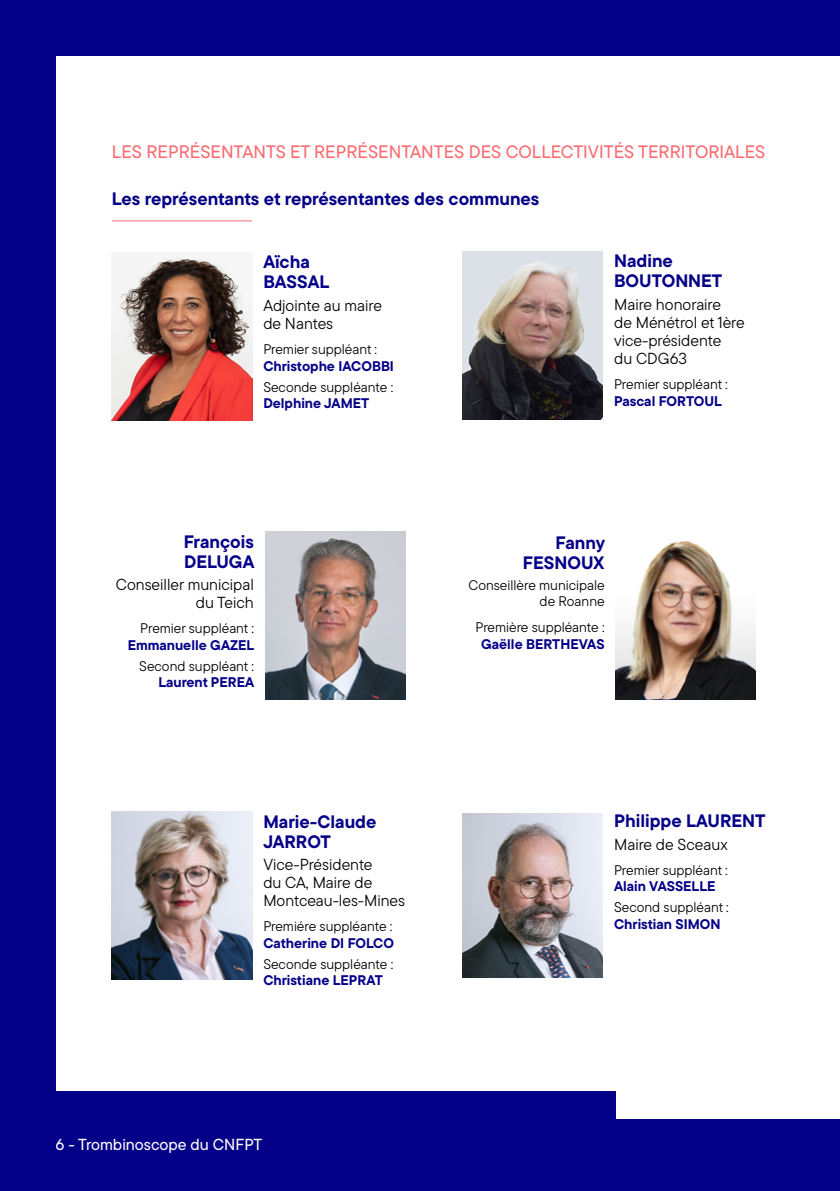
<style>
.page{position:relative;width:840px;height:1191px;background:#fff}
.page>*{position:absolute;margin:0;border:0;box-sizing:border-box;transform-origin:0 0}
.t1{font:700 18px/20px "TT Commons Pro";color:#050088}
.t2{font:500 18px "TT Commons Pro";color:#fb6a70}
.t3{font:16px/18px "TT Commons Pro";color:#000}
.t4{font:500 16px "TT Commons Pro";color:#fff}
.t5{font:14px/16px "TT Commons Pro";color:#000;text-align:right}
.t6{font:700 14px "TT Commons Pro";color:#050088}
</style>
<div class="page">
<div style="left:0;top:0;width:839px;height:56px;background:#050088"></div>
<div style="left:0;top:1119px;width:839px;height:72px;background:#050088"></div>
<div style="left:28px;top:1091px;width:587px;height:96px;background:#050088"></div>
<div style="left:0;top:0;width:56px;height:1191px;background:#050088"></div>
<img style="left:112px;top:811px;width:140px;height:168px">
<img style="left:615px;top:541px;width:140px;height:158px">
<img style="left:265px;top:531px;width:140px;height:168px">
<img style="left:462px;top:813px;width:140px;height:164px">
<hr style="left:112px;top:220px;width:140px;height:1px;background:#fb6a70">
<img style="left:112px;top:256px;width:140px;height:164px">
<img style="left:462px;top:251px;width:140px;height:168px">
<p class="t2" style="left:112px;top:139px;width:654px">LES REPRÉSENTANTS ET REPRÉSENTANTES DES COLLECTIVITÉS TERRITORIALES</p>
<p class="t1" style="left:112px;top:189px;width:428px">Les représentants et représentantes des communes</p>
<p class="t1" style="left:263px;top:252px;width:67px">Aïcha<br>BASSAL</p>
<p class="t3" style="left:263px;top:297px;width:120px">Adjointe au maire de Nantes</p>
<p class="t5" style="left:263px;top:341px;width:115px">Premier suppléant :</p>
<p class="t6" style="left:263px;top:355px;width:132px">Christophe IACOBBI</p>
<p class="t5" style="left:263px;top:378px;width:131px">Seconde suppléante :</p>
<p class="t6" style="left:263px;top:393px;width:107px">Delphine JAMET</p>
<p class="t1" style="left:613px;top:251px;width:110px">Nadine<br>BOUTONNET</p>
<p class="t3" style="left:613px;top:296px;width:132px">Maire honoraire<br>de Ménétrol et 1ère vice-présidente<br>du CDG63</p>
<p class="t5" style="left:613px;top:376px;width:115px">Premier suppléant :</p>
<p class="t6" style="left:613px;top:390px;width:109px">Pascal FORTOUL</p>
<p class="t1" style="left:184px;top:531px;width:72px">François<br>DELUGA</p>
<p class="t3" style="left:116px;top:576px;width:140px;text-align:right">Conseiller municipal du Teich</p>
<p class="t5" style="left:140px;top:620px;width:115px">Premier suppléant :</p>
<p class="t6" style="left:128px;top:634px;width:128px">Emmanuelle GAZEL</p>
<p class="t5" style="left:139px;top:657px;width:116px">Second suppléant :</p>
<p class="t6" style="left:158px;top:672px;width:97px">Laurent PEREA</p>
<p class="t1" style="left:522px;top:532px;width:84px;text-align:right">Fanny<br>FESNOUX</p>
<p class="t5" style="left:468px;top:577px;width:137px">Conseillère municipale de Roanne</p>
<p class="t5" style="left:475px;top:619px;width:130px">Première suppléante :</p>
<p class="t6" style="left:481px;top:634px;width:125px">Gaëlle BERTHEVAS</p>
<p class="t1" style="left:263px;top:811px;width:115px">Marie-Claude<br>JARROT</p>
<p class="t3" style="left:263px;top:855px;width:143px">Vice-Présidente<br>du CA, Maire de<br>Montceau-les-Mines</p>
<p class="t5" style="left:263px;top:918px;width:130px">Premiére suppléante :</p>
<p class="t6" style="left:263px;top:932px;width:132px">Catherine DI FOLCO</p>
<p class="t5" style="left:263px;top:955px;width:131px">Seconde suppléante :</p>
<p class="t6" style="left:263px;top:970px;width:121px">Christiane LEPRAT</p>
<p class="t1" style="left:613px;top:811px;width:153px">Philippe LAURENT</p>
<p class="t3" style="left:613px;top:835px;width:115px">Maire de Sceaux</p>
<p class="t5" style="left:613px;top:861px;width:115px">Premier suppléant :</p>
<p class="t6" style="left:613px;top:876px;width:103px">Alain VASSELLE</p>
<p class="t5" style="left:613px;top:899px;width:116px">Second suppléant :</p>
<p class="t6" style="left:613px;top:913px;width:108px">Christian SIMON</p>
<p class="t4" style="left:56px;top:1133px;width:208px">6 - Trombinoscope du CNFPT</p>
</div>
